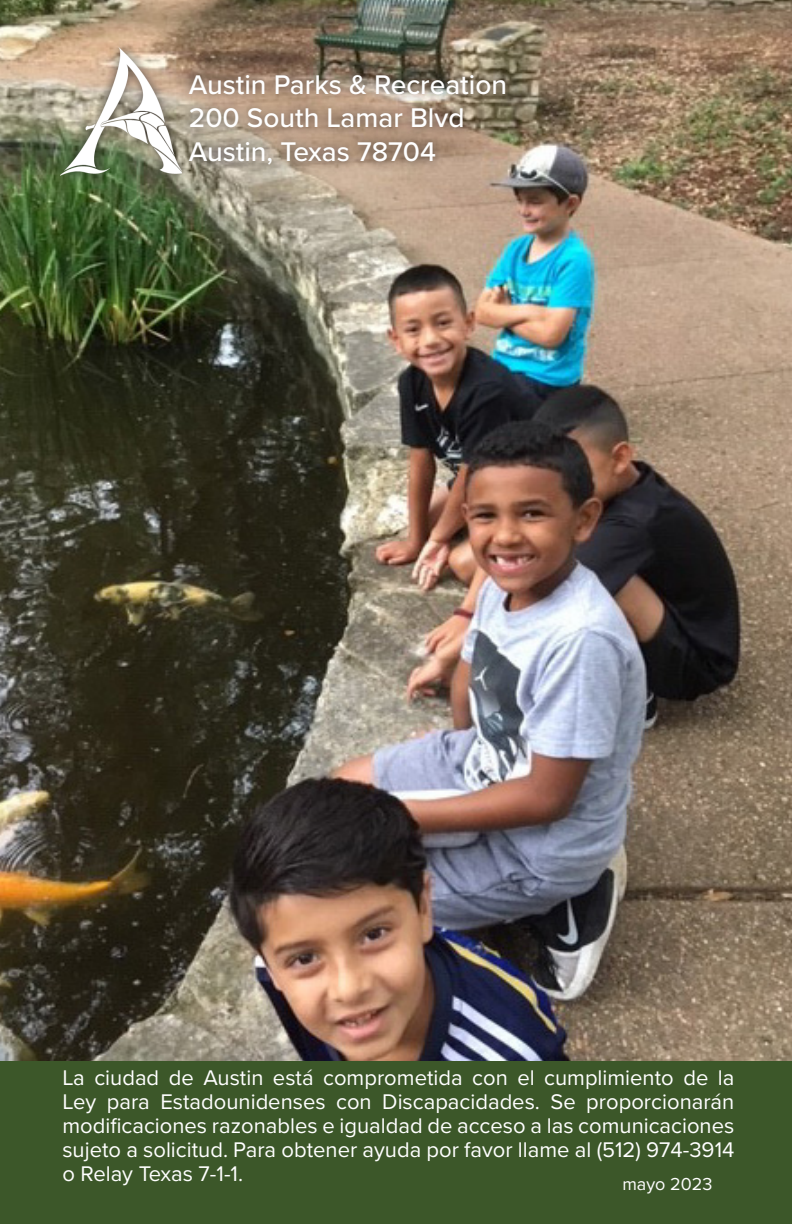
<style>
.page{position:relative;width:792px;height:1224px;background:#fff}
.page>*{position:absolute;margin:0;border:0;box-sizing:border-box;transform-origin:0 0}
.t1{font:500 28px "Proxima Nova";color:#fff}
.Body_Text{font:22px/24px "Proxima Nova";color:#fff;text-align:justify}
.Body_Text-2{font:18px "Proxima Nova";color:#fff}
</style>
<div class="page">
<img style="left:0;top:0;width:792px;height:1061px">
<div style="left:0;top:1061px;width:792px;height:163px;background:#3c5729"></div>
<div style="left:179px;top:64px;width:337px;height:110px;background:#231f20;opacity:.75"></div>
<div style="left:52px;top:39px;width:139px;height:145px;background:#231f20;opacity:.75"></div>
<img style="left:60px;top:48px;width:122px;height:127px">
<p class="t1" style="left:189px;top:64px;width:320px">Austin Parks &amp; Recreation</p>
<p class="t1" style="left:189px;top:97px;width:277px">200 South Lamar Blvd</p>
<p class="t1" style="left:189px;top:131px;width:249px">Austin, Texas 78704</p>
<p class="Body_Text" style="left:62px;top:1065px;width:674px">La ciudad de Austin está comprometida con el cumplimiento de la Ley para Estadounidenses con Discapacidades. Se proporcionarán modificaciones razonables e igualdad de acceso a las comunicaciones sujeto a solicitud. Para obtener ayuda por favor llame al (512) 974-3914 o Relay Texas 7-1-1.</p>
<p class="Body_Text-2" style="left:622px;top:1171px;width:91px">mayo 2023</p>
</div>
